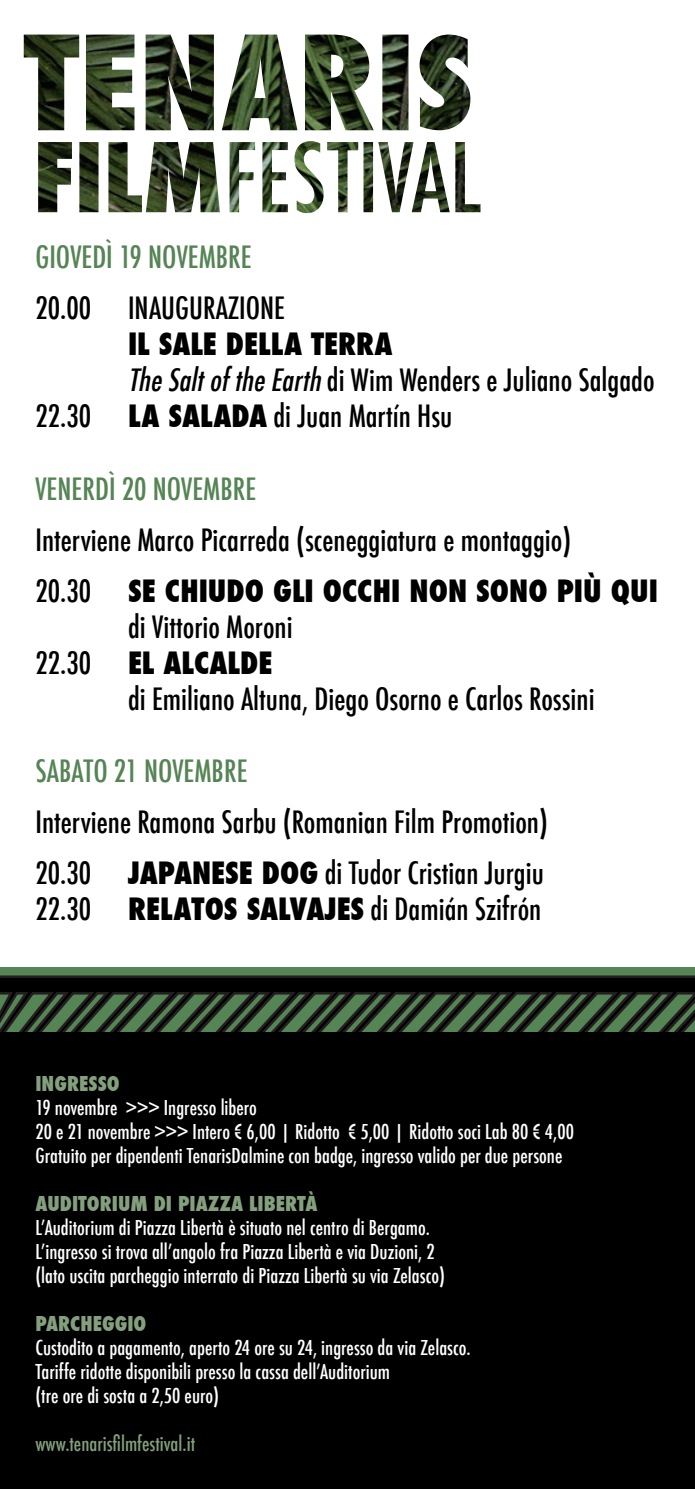
<style>
.page{position:relative;width:695px;height:1489px;background:#fff}
.page>*{position:absolute;margin:0;border:0;box-sizing:border-box;transform-origin:0 0}
.t1{font:500 condensed 30px "Futura";color:#000}
.t2{font:800 condensed 30px "Futura";color:#000}
.t3{font:500 condensed 30px "Futura";color:#558455}
.t4{font:500 condensed 20px "Futura";color:#fff}
.t5{font:800 condensed 20px "Futura";color:#839f7d}
.t6{font:500 condensed 20px "Futura";color:#839f7d}
.s1{font-style:italic}
.s2{font-weight:800}
.s3{font-weight:500}
</style>
<div class="page">
<div style="left:0;top:967px;width:694px;height:137px;background:#558455"></div>
<svg style="left:0;top:975px;width:694px;height:57px"></svg>
<div style="left:0;top:1032px;width:694px;height:456px;background:#000"></div>
<svg style="left:23px;top:34px;width:458px;height:180px"></svg>
<p class="t3" style="left:35px;top:238px;width:218px">GIOVEDÌ 19 NOVEMBRE</p>
<p class="t1" style="left:35px;top:289px;width:251px">20.00 INAUGURAZIONE</p>
<p class="t2" style="left:128px;top:324px;width:266px">IL SALE DELLA TERRA</p>
<p class="t1" style="left:128px;top:361px;width:528px"><span class="s1">TheSaltoftheEarth</span>di Wim Wenders e Juliano Salgado</p>
<p class="t1" style="left:35px;top:397px;width:418px">22.30 <span class="s2">LA SALADA</span> di Juan Martín Hsu</p>
<p class="t3" style="left:35px;top:469px;width:222px">VENERDÌ 20 NOVEMBRE</p>
<p class="t1" style="left:35px;top:520px;width:537px">Interviene Marco Picarreda (sceneggiatura e montaggio)</p>
<p class="t2" style="left:35px;top:570px;width:624px"><span class="s3">20.30</span> SE CHIUDO GLI OCCHI NON SONO PIÙ QUI</p>
<p class="t1" style="left:128px;top:607px;width:166px">di Vittorio Moroni</p>
<p class="t2" style="left:35px;top:642px;width:238px"><span class="s3">22.30</span> EL ALCALDE</p>
<p class="t1" style="left:128px;top:679px;width:468px">di Emiliano Altuna, Diego Osorno e Carlos Rossini</p>
<p class="t3" style="left:35px;top:751px;width:213px">SABATO 21 NOVEMBRE</p>
<p class="t1" style="left:35px;top:802px;width:514px">Interviene Ramona Sarbu (Romanian Film Promotion)</p>
<p class="t1" style="left:35px;top:853px;width:510px">20.30 <span class="s2">JAPANESE DOG</span> di Tudor Cristian Jurgiu</p>
<p class="t1" style="left:35px;top:889px;width:507px">22.30 <span class="s2">RELATOS SALVAJES</span> di Damián Szifrón</p>
<p class="t5" style="left:35px;top:1069px;width:86px">INGRESSO</p>
<p class="t4" style="left:35px;top:1094px;width:223px">19 novembre &gt;&gt;&gt; Ingresso libero</p>
<p class="t4" style="left:35px;top:1118px;width:540px">20 e 21 novembre &gt;&gt;&gt; Intero € 6,00 | Ridotto € 5,00 | Ridotto soci Lab 80 € 4,00</p>
<p class="t4" style="left:35px;top:1142px;width:528px">Gratuito per dipendenti TenarisDalmine con badge, ingresso valido per due persone</p>
<p class="t5" style="left:35px;top:1189px;width:283px">AUDITORIUM DI PIAZZA LIBERTÀ</p>
<p class="t4" style="left:35px;top:1214px;width:396px">L’Auditorium di Piazza Libertà è situato nel centro di Bergamo.</p>
<p class="t4" style="left:35px;top:1238px;width:401px">L’ingresso si trova all’angolo fra Piazza Libertà e via Duzioni, 2</p>
<p class="t4" style="left:35px;top:1262px;width:411px">(lato uscita parcheggio interrato di Piazza Libertà su via Zelasco)</p>
<p class="t5" style="left:35px;top:1309px;width:112px">PARCHEGGIO</p>
<p class="t4" style="left:35px;top:1334px;width:436px">Custodito a pagamento, aperto 24 ore su 24, ingresso da via Zelasco.</p>
<p class="t4" style="left:35px;top:1358px;width:356px">Tariffe ridotte disponibili presso la cassa dell’Auditorium</p>
<p class="t4" style="left:35px;top:1382px;width:185px">(tre ore di sosta a 2,50 euro)</p>
<p class="t6" style="left:35px;top:1430px;width:161px">www.tenarisfilmfestival.it</p>
</div>
